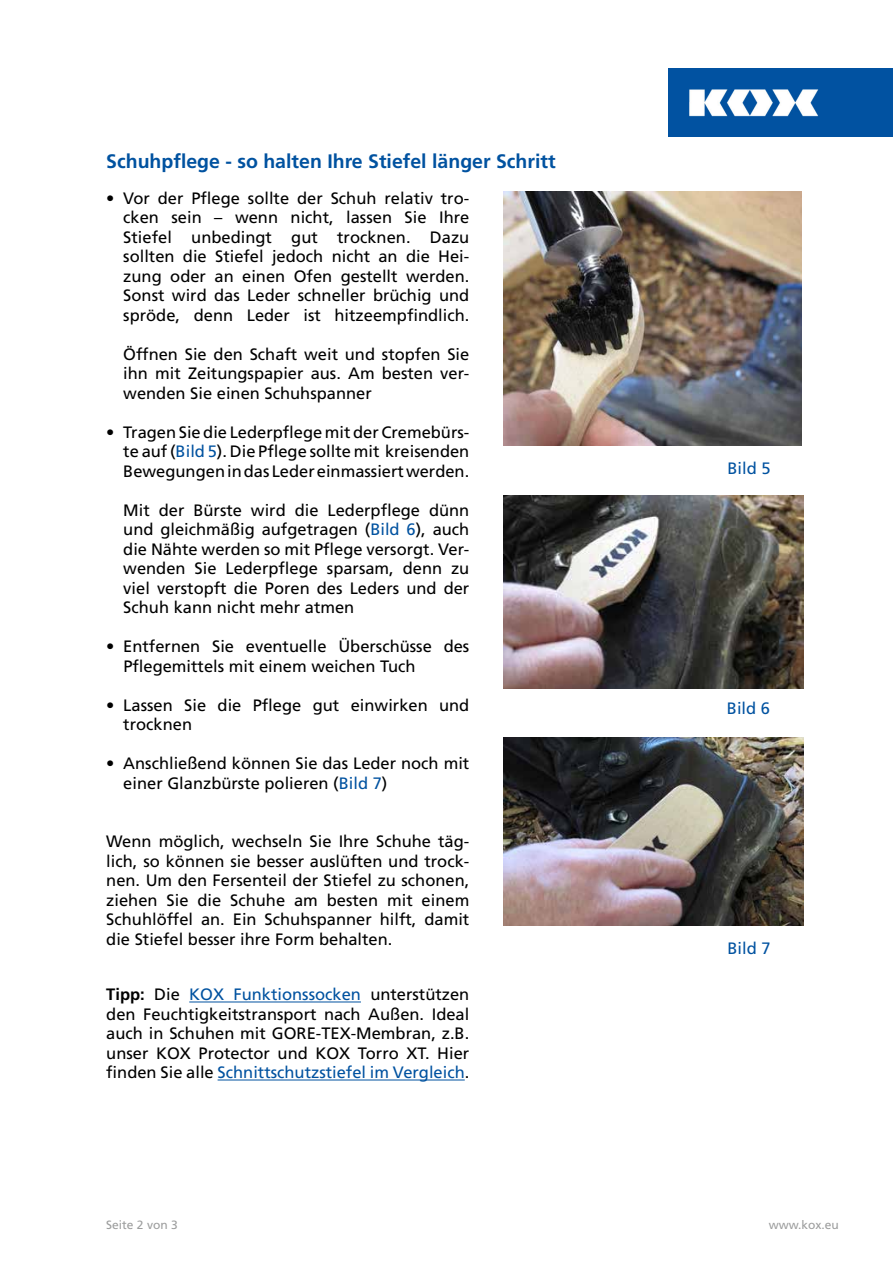
<style>
.page{position:relative;width:893px;height:1263px;background:#fff}
.page>*{position:absolute;margin:0;border:0;box-sizing:border-box;transform-origin:0 0}
.t1{font:700 19.5px "Frutiger LT Std";color:#0052a0}
.t2{font:16.5px/19.5px "Frutiger LT Std";color:#000;text-align:justify}
.t3{font:16.5px "Frutiger LT Std";color:#0052a0}
.t4{font:12px "Frutiger LT Std";color:#9c9d9d}
.s1{color:#0052a0}
.s2{font-weight:700}
</style>
<div class="page">
<hr style="left:189px;top:1001px;width:172px;height:1px;background:#0052a0">
<hr style="left:218px;top:1079px;width:247px;height:1px;background:#0052a0">
<img style="left:503px;top:191px;width:299px;height:255px">
<img style="left:503px;top:496px;width:301px;height:192px">
<img style="left:503px;top:737px;width:300px;height:189px">
<img style="left:669px;top:68px;width:224px;height:69px">
<p class="t1" style="left:106px;top:149px;width:451px">Schuhpflege - so halten Ihre Stiefel länger Schritt</p>
<p class="t2" style="left:123px;top:188px;width:348px;text-indent:-17px">• Vor der Pflege sollte der Schuh relativ tro&shy;cken sein – wenn nicht, lassen Sie Ihre Stiefel unbedingt gut trocknen. Dazu sollten die Stiefel jedoch nicht an die Hei&shy;zung oder an einen Ofen gestellt werden.<br>Sonst wird das Leder schneller brüchig und spröde, denn Leder ist hitzeempfindlich.</p>
<p class="t2" style="left:123px;top:344px;width:348px">Öffnen Sie den Schaft weit und stopfen Sie ihn mit Zeitungspapier aus. Am besten ver&shy;wenden Sie einen Schuhspanner</p>
<p class="t2" style="left:123px;top:422px;width:348px;text-indent:-17px">• Tragen Sie die Lederpflege mit der Cremebürs&shy;te auf (<span class="s1">Bild 5</span>). Die Pflege sollte mit kreisenden Bewegungen in das Leder einmassiert werden.</p>
<p class="t2" style="left:123px;top:500px;width:348px">Mit der Bürste wird die Lederpflege dünn und gleichmäßig aufgetragen (<span class="s1">Bild 6</span>), auch die Nähte werden so mit Pflege versorgt. Ver&shy;wenden Sie Lederpflege sparsam, denn zu viel verstopft die Poren des Leders und der Schuh kann nicht mehr atmen</p>
<p class="t2" style="left:123px;top:637px;width:347px;text-indent:-17px">• Entfernen Sie eventuelle Überschüsse des<br>Pflegemittels mit einem weichen Tuch</p>
<p class="t2" style="left:123px;top:695px;width:348px;text-indent:-17px">• Lassen Sie die Pflege gut einwirken und trocknen</p>
<p class="t2" style="left:123px;top:754px;width:347px;text-indent:-17px">• Anschließend können Sie das Leder noch mit einer Glanzbürste polieren (<span class="s1">Bild 7</span>)</p>
<p class="t2" style="left:106px;top:832px;width:365px">Wenn möglich, wechseln Sie Ihre Schuhe täg&shy;lich, so können sie besser auslüften und trock&shy;nen. Um den Fersenteil der Stiefel zu schonen, ziehen Sie die Schuhe am besten mit einem Schuhlöffel an. Ein Schuhspanner hilft, damit die Stiefel besser ihre Form behalten.</p>
<p class="t2" style="left:106px;top:985px;width:365px"><span class="s2">Tipp:</span> Die <span class="s1">KOX Funktionssocken</span> unterstützen den Feuchtigkeitstransport nach Außen. Ideal auch in Schuhen mit GORE-TEX-Membran, z.B. unser KOX Protector und KOX Torro XT. Hier finden Sie alle <span class="s1">Schnittschutzstiefel im Vergleich</span>.</p>
<p class="t3" style="left:727px;top:458px;width:45px">Bild 5</p>
<p class="t3" style="left:727px;top:699px;width:45px">Bild 6</p>
<p class="t3" style="left:727px;top:938px;width:45px">Bild 7</p>
<p class="t4" style="left:106px;top:1218px;width:73px">Seite 2 von 3</p>
<p class="t4" style="left:769px;top:1218px;width:72px">www.kox.eu</p>
</div>
